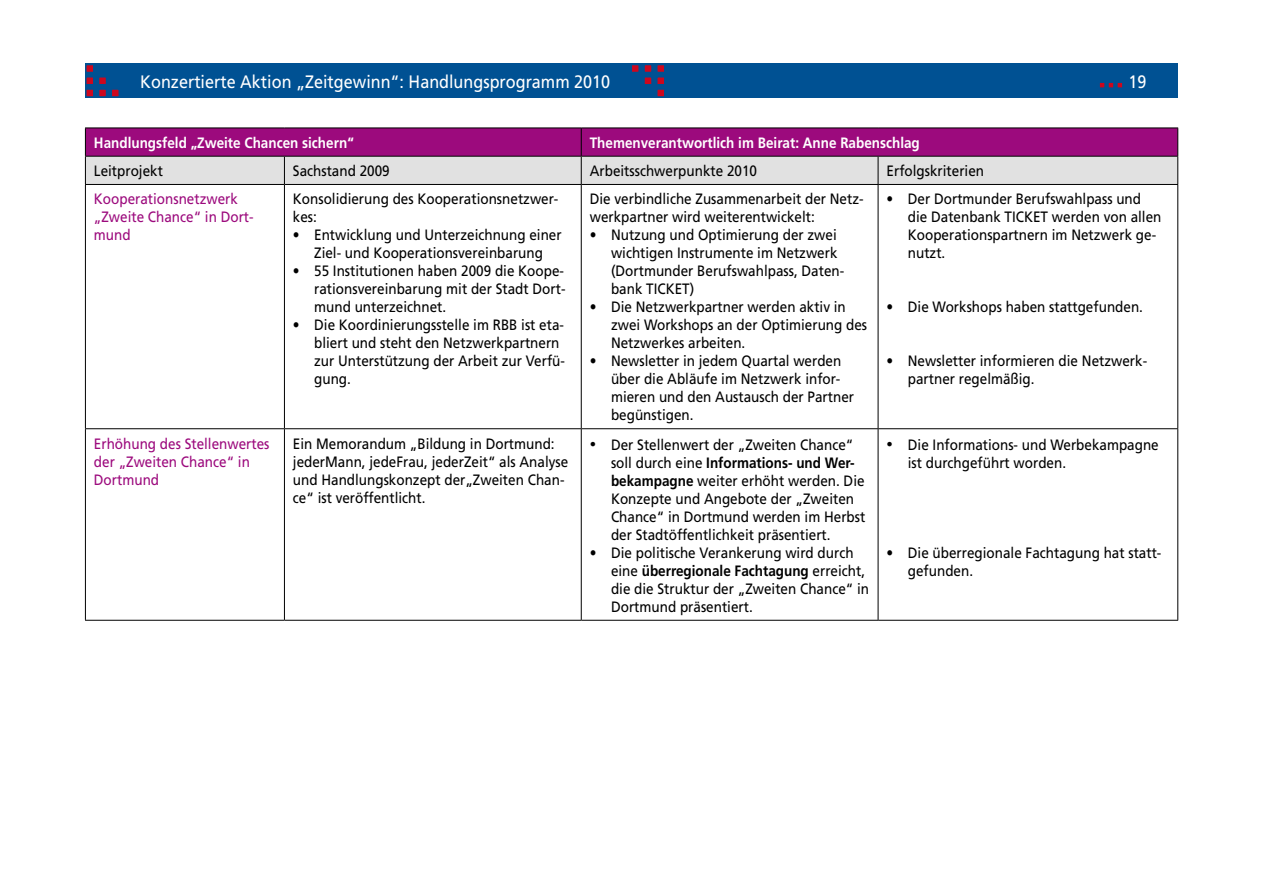
<style>
.page{position:relative;width:1263px;height:893px;background:#fff}
.page>*{position:absolute;margin:0;border:0;box-sizing:border-box;transform-origin:0 0}
.t1{font:18px "Frutiger LT";color:#fff;scale:.9 1}
.t2{font:15px/18px "Frutiger LT";color:#000;scale:.9 1}
.t3{font:15px/18px "Frutiger LT";color:#9c0a7d;scale:.9 1}
.t4{font:700 15px "Frutiger LT";color:#fff;scale:.9 1}
.s1{font-family:"Times New Roman";font-size:18px}
.s2{font-weight:700}
</style>
<div class="page">
<div style="left:85px;top:64px;width:1093px;height:34px;background:#005193"></div>
<svg style="left:1099px;top:82px;width:15px;height:6px"></svg>
<svg style="left:1117px;top:82px;width:6px;height:6px"></svg>
<div style="left:630px;top:64px;width:10px;height:9px;background:#cd071e;border:2px solid #005193"></div>
<div style="left:643px;top:64px;width:10px;height:9px;background:#cd071e;border:2px solid #005193"></div>
<div style="left:656px;top:64px;width:9px;height:9px;background:#cd071e;border:2px solid #005193"></div>
<div style="left:643px;top:76px;width:10px;height:9px;background:#cd071e;border:2px solid #005193"></div>
<div style="left:656px;top:76px;width:9px;height:9px;background:#cd071e;border:2px solid #005193"></div>
<div style="left:656px;top:88px;width:9px;height:10px;background:#cd071e;border:2px solid #005193"></div>
<div style="left:111px;top:88px;width:9px;height:10px;background:#cd071e;border:2px solid #005193"></div>
<div style="left:98px;top:88px;width:9px;height:10px;background:#cd071e;border:2px solid #005193"></div>
<div style="left:85px;top:88px;width:10px;height:10px;background:#cd071e;border:2px solid #005193"></div>
<div style="left:98px;top:76px;width:9px;height:9px;background:#cd071e;border:2px solid #005193"></div>
<div style="left:85px;top:76px;width:10px;height:9px;background:#cd071e;border:2px solid #005193"></div>
<div style="left:85px;top:64px;width:10px;height:9px;background:#cd071e;border:2px solid #005193"></div>
<svg style="left:85px;top:128px;width:1093px;height:56px;background:#b871a9"></svg>
<hr style="left:85px;top:184px;width:199px;height:1px;background:#000">
<hr style="left:85px;top:185px;width:1px;height:243px;background:#000">
<hr style="left:284px;top:184px;width:297px;height:1px;background:#000">
<hr style="left:284px;top:185px;width:1px;height:243px;background:#000">
<hr style="left:581px;top:184px;width:297px;height:1px;background:#000">
<hr style="left:581px;top:185px;width:1px;height:243px;background:#000">
<hr style="left:878px;top:184px;width:300px;height:1px;background:#000">
<hr style="left:878px;top:185px;width:1px;height:243px;background:#000">
<hr style="left:1177px;top:185px;width:1px;height:243px;background:#000">
<hr style="left:85px;top:428px;width:199px;height:1px;background:#000">
<hr style="left:85px;top:429px;width:1px;height:191px;background:#000">
<hr style="left:284px;top:428px;width:297px;height:1px;background:#000">
<hr style="left:284px;top:429px;width:1px;height:191px;background:#000">
<hr style="left:581px;top:428px;width:297px;height:1px;background:#000">
<hr style="left:581px;top:429px;width:1px;height:191px;background:#000">
<hr style="left:878px;top:428px;width:300px;height:1px;background:#000">
<hr style="left:878px;top:429px;width:1px;height:191px;background:#000">
<hr style="left:1177px;top:429px;width:1px;height:191px;background:#000">
<hr style="left:85px;top:620px;width:199px;height:1px;background:#000">
<hr style="left:284px;top:620px;width:297px;height:1px;background:#000">
<hr style="left:581px;top:620px;width:297px;height:1px;background:#000">
<hr style="left:878px;top:620px;width:300px;height:1px;background:#000">
<p class="t1" style="left:140px;top:71px;width:524px">Konzertierte Aktion „Zeitgewinn“: Handlungsprogramm 2010</p>
<p class="t1" style="left:1128px;top:71px;width:22px">19</p>
<p class="t4" style="left:94px;top:134px;width:290px">Handlungsfeld „Zweite Chancen sichern“</p>
<p class="t4" style="left:590px;top:134px;width:368px">Themenverantwortlich im Beirat: Anne Rabenschlag</p>
<p class="t2" style="left:94px;top:162px;width:78px">Leitprojekt</p>
<p class="t2" style="left:293px;top:162px;width:109px">Sachstand 2009</p>
<p class="t2" style="left:590px;top:162px;width:187px">Arbeitsschwerpunkte 2010</p>
<p class="t2" style="left:886px;top:162px;width:110px">Erfolgskriterien</p>
<p class="t3" style="left:94px;top:190px;width:179px">Kooperationsnetzwerk „Zweite Chance“ in Dort&shy;mund</p>
<p class="t2" style="left:293px;top:190px;width:296px">Konsolidierung des Kooperationsnetzwer&shy;kes:</p>
<p class="t2" style="left:908px;top:190px;width:283px;text-indent:-21px">• Der Dortmunder Berufswahlpass und die Datenbank TICKET werden von allen<br>Kooperationspartnern im Netzwerk ge&shy;nutzt.</p>
<p class="t2" style="left:590px;top:190px;width:306px">Die verbindliche Zusammenarbeit der Netz&shy;werkpartner wird weiterentwickelt:</p>
<p class="t2" style="left:611px;top:226px;width:261px;text-indent:-21px">• Nutzung und Optimierung der zwei wichtigen Instrumente im Netzwerk (Dortmunder Berufswahlpass, Daten&shy;bank TICKET)</p>
<p class="t2" style="left:611px;top:298px;width:286px;text-indent:-21px">• Die Netzwerkpartner werden aktiv in zwei Workshops an der Optimierung des<br>Netzwerkes arbeiten.</p>
<p class="t2" style="left:611px;top:352px;width:272px;text-indent:-21px">• Newsletter in jedem Quartal werden über die Abläufe im Netzwerk infor&shy;mieren und den Austausch der Partner begünstigen.</p>
<p class="t2" style="left:293px;top:226px;width:300px;text-align:center">• Entwicklung und Unterzeichnung einer<br>Ziel- und Kooperationsvereinbarung</p>
<p class="t2" style="left:314px;top:262px;width:281px;text-align:justify;text-indent:-21px">• 55 Institutionen haben 2009 die Koope&shy;rationsvereinbarung mit der Stadt Dort&shy;mund unterzeichnet.</p>
<p class="t2" style="left:314px;top:316px;width:280px;text-indent:-21px">• Die Koordinierungsstelle im RBB ist eta&shy;bliert und steht den Netzwerkpartnern zur Unterstützung der Arbeit zur Verfü&shy;gung.</p>
<p class="t2" style="left:886px;top:298px;width:286px">• Die Workshops haben stattgefunden.</p>
<p class="t2" style="left:908px;top:352px;width:267px;text-indent:-21px">• Newsletter informieren die Netzwerk&shy;partner regelmäßig.</p>
<p class="t3" style="left:94px;top:434px;width:197px">Erhöhung des Stellenwertes der „Zweiten Chance“ in<br>Dortmund</p>
<p class="t2" style="left:293px;top:434px;width:307px">Ein Memorandum „Bildung in Dortmund: jederMann, jedeFrau, jederZeit“ als Analyse und Handlungskonzept der„Zweiten Chan&shy;ce“ ist veröffentlicht.</p>
<p class="t2" style="left:611px;top:436px;width:284px;text-indent:-21px"><span class="s1">•</span> Der Stellenwert der „Zweiten Chance“ soll durch eine <span class="s2">Informations- und Wer&shy;bekampagne</span> weiter erhöht werden. Die Konzepte und Angebote der „Zweiten Chance“ in Dortmund werden im Herbst der Stadtöffentlichkeit präsentiert.</p>
<p class="t2" style="left:611px;top:544px;width:288px;text-indent:-21px">• Die politische Verankerung wird durch eine <span class="s2">überregionale Fachtagung</span> erreicht, die die Struktur der „Zweiten Chance“ in Dortmund präsentiert.</p>
<p class="t2" style="left:908px;top:436px;width:280px;text-indent:-21px"><span class="s1">•</span> Die Informations- und Werbekampagne ist durchgeführt worden.</p>
<p class="t2" style="left:908px;top:544px;width:283px;text-indent:-21px">• Die überregionale Fachtagung hat statt&shy;gefunden.</p>
</div>
